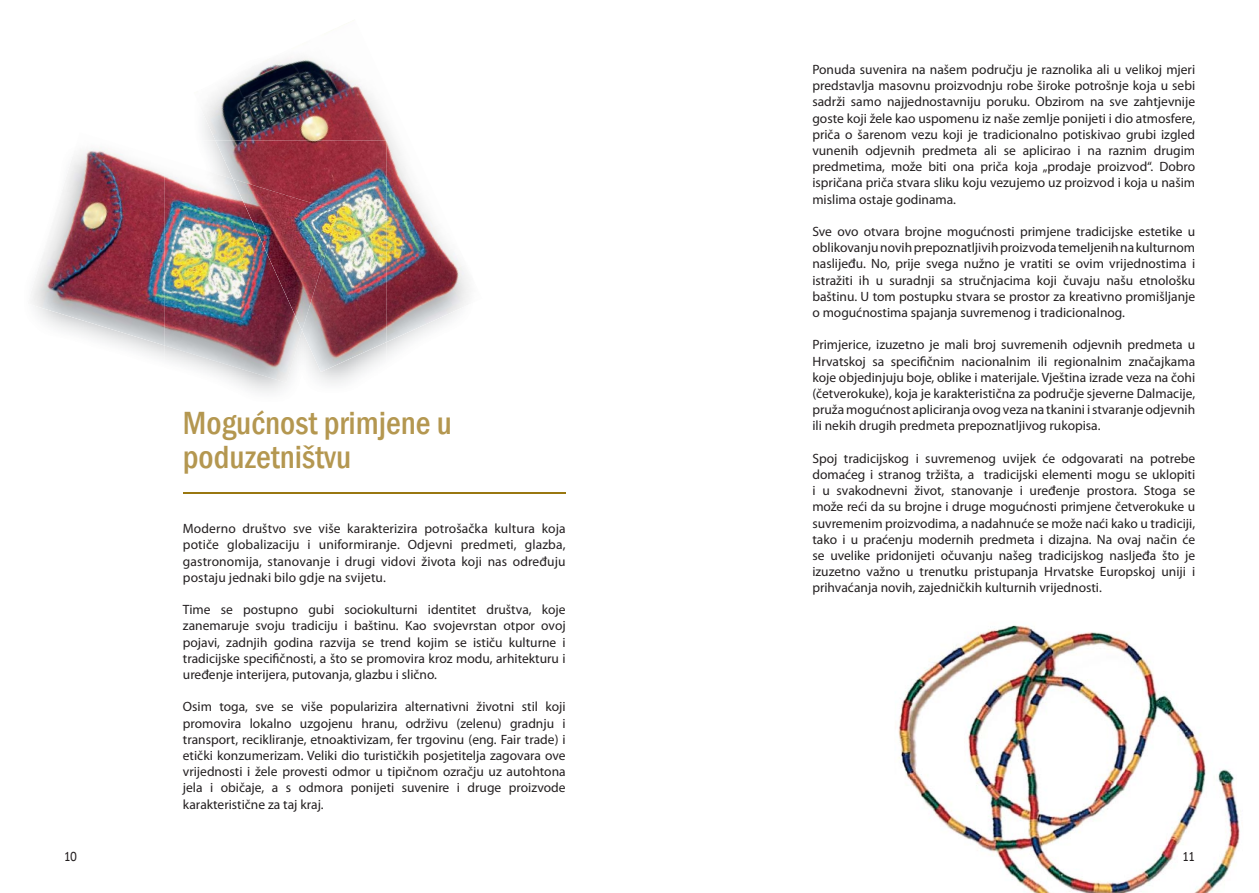
<style>
.page{position:relative;width:1259px;height:893px;background:#fff}
.page>*{position:absolute;margin:0;border:0;box-sizing:border-box;transform-origin:0 0}
.t1{font:500 condensed 33px/34.5px "Franklin Gothic";color:#b49750}
.t2{font:13.5px/16.2px "Myriad Pro";color:#231f20;text-align:justify}
.t3{font:condensed 13.5px "Franklin Got Itc TEE";color:#231f20}
</style>
<div class="page">
<img style="left:31px;top:148px;width:134px;height:198px">
<img style="left:165px;top:167px;width:134px;height:216px">
<img style="left:193px;top:58px;width:276px;height:284px">
<img style="left:215px;top:140px;width:172px;height:232px">
<img style="left:233px;top:179px;width:106px;height:152px">
<img style="left:898px;top:625px;width:342px;height:268px">
<svg style="left:1184px;top:852px;width:10px;height:9px"></svg>
<hr style="left:183px;top:492px;width:383px;height:2px;background:#997710">
<p class="t3" style="left:64px;top:848px;width:15px">10</p>
<h1 class="t1" style="left:183px;top:405px;width:270px">Mogućnost primjene u poduzetništvu</h1>
<p class="t2" style="left:183px;top:522px;width:384px">Moderno društvo sve više karakterizira potrošačka kultura koja potiče globalizaciju i uniformiranje. Odjevni predmeti, glazba, gastronomija, stanovanje i drugi vidovi života koji nas određuju postaju jednaki bilo gdje na svijetu.</p>
<p class="t2" style="left:183px;top:603px;width:384px">Time se postupno gubi sociokulturni identitet društva, koje zanemaruje svoju tradiciju i baštinu. Kao svojevrstan otpor ovoj pojavi, zadnjih godina razvija se trend kojim se ističu kulturne i tradicijske specifičnosti, a što se promovira kroz modu, arhitekturu i uređenje interijera, putovanja, glazbu i slično.</p>
<p class="t2" style="left:183px;top:700px;width:384px">Osim toga, sve se više popularizira alternativni životni stil koji promovira lokalno uzgojenu hranu, održivu (zelenu) gradnju i transport, recikliranje, etnoaktivizam, fer trgovinu (eng. Fair trade) i etički konzumerizam. Veliki dio turističkih posjetitelja zagovara ove vrijednosti i žele provesti odmor u tipičnom ozračju uz autohtona jela i običaje, a s odmora ponijeti suvenire i druge proizvode karakteristične za taj kraj.</p>
<p class="t2" style="left:812px;top:63px;width:384px">Ponuda suvenira na našem području je raznolika ali u velikoj mjeri predstavlja masovnu proizvodnju robe široke potrošnje koja u sebi sadrži samo najjednostavniju poruku. Obzirom na sve zahtjevnije goste koji žele kao uspomenu iz naše zemlje ponijeti i dio atmosfere, priča o šarenom vezu koji je tradicionalno potiskivao grubi izgled vunenih odjevnih predmeta ali se aplicirao i na raznim drugim predmetima, može biti ona priča koja „prodaje proizvod“. Dobro ispričana priča stvara sliku koju vezujemo uz proizvod i koja u našim mislima ostaje godinama.</p>
<p class="t2" style="left:812px;top:225px;width:384px">Sve ovo otvara brojne mogućnosti primjene tradicijske estetike u oblikovanju novih prepoznatljivih proizvoda temeljenih na kulturnom naslijeđu. No, prije svega nužno je vratiti se ovim vrijednostima i istražiti ih u suradnji sa stručnjacima koji čuvaju našu etnološku baštinu. U tom postupku stvara se prostor za kreativno promišljanje o mogućnostima spajanja suvremenog i tradicionalnog.</p>
<p class="t2" style="left:812px;top:338px;width:384px">Primjerice, izuzetno je mali broj suvremenih odjevnih predmeta u Hrvatskoj sa specifičnim nacionalnim ili regionalnim značajkama koje objedinjuju boje, oblike i materijale. Vještina izrade veza na čohi (četverokuke), koja je karakteristična za područje sjeverne Dalmacije, pruža mogućnost apliciranja ovog veza na tkanini i stvaranje odjevnih ili nekih drugih predmeta prepoznatljivog rukopisa.</p>
<p class="t2" style="left:812px;top:451px;width:384px">Spoj tradicijskog i suvremenog uvijek će odgovarati na potrebe domaćeg i stranog tržišta, a tradicijski elementi mogu se uklopiti i u svakodnevni život, stanovanje i uređenje prostora. Stoga se može reći da su brojne i druge mogućnosti primjene četverokuke u suvremenim proizvodima, a nadahnuće se može naći kako u tradiciji, tako i u praćenju modernih predmeta i dizajna. Na ovaj način će se uvelike pridonijeti očuvanju našeg tradicijskog nasljeđa što je izuzetno važno u trenutku pristupanja Hrvatske Europskoj uniji i prihvaćanja novih, zajedničkih kulturnih vrijednosti.</p>
<p class="t3" style="left:1182px;top:848px;width:14px">11</p>
</div>
